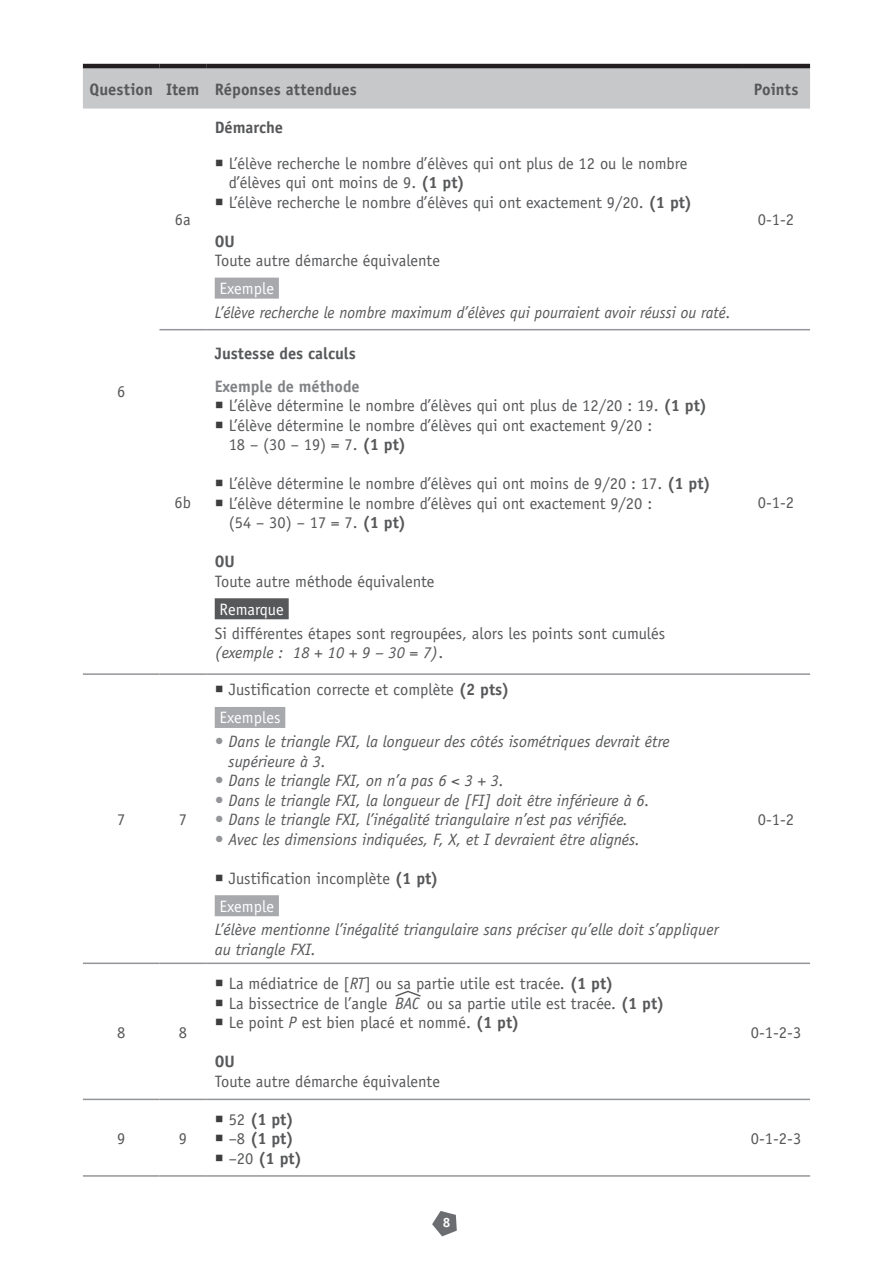
<style>
.page{position:relative;width:893px;height:1263px;background:#fff}
.page>*{position:absolute;margin:0;border:0;box-sizing:border-box;transform-origin:0 0}
.t1{font:16.5px/19.5px "Officina Sans";color:#57585a}
.t2{font:italic 16.5px/19.5px "Officina Sans";color:#57585a}
.t3{font:700 16.5px "Officina Sans";color:#57585a}
.t4{font:16.5px "Officina Sans";color:#fff}
.t5{font:700 16.5px "Officina Sans";color:#808285}
.t6{font:700 13.5px "Officina Serif";color:#fff}
.s1{color:#3e3e3f}
.s2{font-weight:700}
.s3{font-style:italic}
.s4{font-weight:400}
</style>
<div class="page">
<svg style="left:432px;top:1211px;width:25px;height:25px"></svg>
<div style="left:83px;top:68px;width:727px;height:41px;background:#c7c8ca"></div>
<hr style="left:159px;top:329px;width:47px;height:1px;background:#939598">
<hr style="left:742px;top:329px;width:68px;height:1px;background:#939598">
<hr style="left:159px;top:673px;width:47px;height:2px;background:#939598">
<hr style="left:742px;top:673px;width:68px;height:2px;background:#939598">
<hr style="left:159px;top:962px;width:47px;height:2px;background:#939598">
<hr style="left:742px;top:962px;width:68px;height:2px;background:#939598">
<hr style="left:159px;top:1099px;width:47px;height:1px;background:#939598">
<hr style="left:742px;top:1099px;width:68px;height:1px;background:#939598">
<hr style="left:159px;top:1175px;width:47px;height:2px;background:#939598">
<hr style="left:742px;top:1175px;width:68px;height:2px;background:#939598">
<hr style="left:206px;top:329px;width:536px;height:1px;background:#939598">
<hr style="left:206px;top:673px;width:536px;height:2px;background:#939598">
<hr style="left:206px;top:962px;width:536px;height:2px;background:#939598">
<hr style="left:206px;top:1099px;width:536px;height:1px;background:#939598">
<hr style="left:206px;top:1175px;width:536px;height:2px;background:#939598">
<hr style="left:83px;top:64px;width:76px;height:4px;background:#231f20">
<hr style="left:742px;top:64px;width:68px;height:4px;background:#231f20">
<hr style="left:159px;top:64px;width:47px;height:4px;background:#231f20">
<hr style="left:206px;top:64px;width:536px;height:4px;background:#231f20">
<hr style="left:83px;top:962px;width:76px;height:2px;background:#939598">
<hr style="left:83px;top:1099px;width:76px;height:1px;background:#939598">
<hr style="left:83px;top:1175px;width:76px;height:2px;background:#939598">
<hr style="left:83px;top:673px;width:76px;height:2px;background:#939598">
<div style="left:215px;top:278px;width:64px;height:21px;background:#a8a9ad"></div>
<div style="left:215px;top:598px;width:74px;height:21px;background:#57585a"></div>
<div style="left:215px;top:707px;width:70px;height:21px;background:#a8a9ad"></div>
<div style="left:215px;top:895px;width:64px;height:21px;background:#a8a9ad"></div>
<svg style="left:395px;top:990px;width:26px;height:7px"></svg>
<p class="t3" style="left:89px;top:79px;width:65px">Question</p>
<p class="t3" style="left:166px;top:79px;width:35px">Item</p>
<p class="t3" style="left:215px;top:79px;width:143px">Réponses attendues</p>
<p class="t3" style="left:754px;top:79px;width:46px">Points</p>
<p class="t1" style="left:175px;top:210px;width:17px">6a</p>
<p class="t3" style="left:215px;top:117px;width:70px">Démarche</p>
<p class="t1" style="left:229px;top:153px;width:460px;text-indent:-14px"><span class="s1">○</span> L’élève recherche le nombre d’élèves qui ont plus de 12 ou le nombre d’élèves qui ont moins de 9. <span class="s2">(1 pt)</span></p>
<p class="t1" style="left:215px;top:192px;width:479px"><span class="s1">○</span> L’élève recherche le nombre d’élèves qui ont exactement 9/20. <span class="s2">(1 pt)</span></p>
<p class="t3" style="left:215px;top:231px;width:22px">OU</p>
<p class="t1" style="left:215px;top:251px;width:227px">Toute autre démarche équivalente</p>
<p class="t4" style="left:220px;top:279px;width:56px">Exemple</p>
<p class="t2" style="left:215px;top:303px;width:517px">L’élève recherche le nombre maximum d’élèves qui pourraient avoir réussi ou raté.</p>
<p class="t1" style="left:758px;top:210px;width:38px">0-1-2</p>
<p class="t1" style="left:117px;top:382px;width:10px">6</p>
<p class="t1" style="left:175px;top:493px;width:18px">6b</p>
<p class="t3" style="left:215px;top:343px;width:143px">Justesse des calculs</p>
<p class="t5" style="left:215px;top:376px;width:146px">Exemple de méthode</p>
<p class="t1" style="left:215px;top:396px;width:494px"><span class="s1">○</span> L’élève détermine le nombre d’élèves qui ont plus de 12/20 : 19. <span class="s2">(1 pt)</span></p>
<p class="t1" style="left:229px;top:415px;width:425px;text-indent:-14px"><span class="s1">○</span> L’élève détermine le nombre d’élèves qui ont exactement 9/20 :<br>18 – (30 – 19) = 7. <span class="s2">(1 pt)</span></p>
<p class="t1" style="left:215px;top:474px;width:498px"><span class="s1">○</span> L’élève détermine le nombre d’élèves qui ont moins de 9/20 : 17. <span class="s2">(1 pt)</span></p>
<p class="t1" style="left:229px;top:493px;width:425px;text-indent:-14px"><span class="s1">○</span> L’élève détermine le nombre d’élèves qui ont exactement 9/20 : (54 – 30) – 17 = 7. <span class="s2">(1 pt)</span></p>
<p class="t3" style="left:215px;top:551px;width:22px">OU</p>
<p class="t1" style="left:215px;top:571px;width:221px">Toute autre méthode équivalente</p>
<p class="t4" style="left:220px;top:599px;width:66px">Remarque</p>
<p class="t1" style="left:215px;top:623px;width:452px">Si différentes étapes sont regroupées, alors les points sont cumulés <span class="s3">(exemple : 18 + 10 + 9 – 30 = 7)</span>.</p>
<p class="t1" style="left:758px;top:493px;width:38px">0-1-2</p>
<p class="t1" style="left:117px;top:810px;width:10px">7</p>
<p class="t1" style="left:179px;top:810px;width:10px">7</p>
<p class="t1" style="left:215px;top:680px;width:296px"><span class="s1">○</span> Justification correcte et complète <span class="s2">(2 pts)</span></p>
<p class="t4" style="left:220px;top:708px;width:62px">Exemples</p>
<p class="t2" style="left:229px;top:732px;width:443px">Dans le triangle FXI, la longueur des côtés isométriques devrait être supérieure à 3.</p>
<p class="t2" style="left:229px;top:771px;width:277px">Dans le triangle FXI, on n’a pas 6 &lt; 3 + 3.</p>
<p class="t2" style="left:229px;top:790px;width:423px">Dans le triangle FXI, la longueur de [FI] doit être inférieure à 6.</p>
<p class="t2" style="left:229px;top:810px;width:401px">Dans le triangle FXI, l’inégalité triangulaire n’est pas vérifiée.</p>
<p class="t2" style="left:229px;top:829px;width:413px">Avec les dimensions indiquées, F, X, et I devraient être alignés.</p>
<p class="t1" style="left:215px;top:868px;width:225px"><span class="s1">○</span> Justification incomplète <span class="s2">(1 pt)</span></p>
<p class="t4" style="left:220px;top:896px;width:56px">Exemple</p>
<p class="t2" style="left:215px;top:920px;width:505px">L’élève mentionne l’inégalité triangulaire sans préciser qu’elle doit s’appliquer au triangle FXI.</p>
<p class="t1" style="left:758px;top:810px;width:38px">0-1-2</p>
<p class="t1" style="left:117px;top:1022px;width:10px">8</p>
<p class="t1" style="left:179px;top:1022px;width:10px">8</p>
<p class="t1" style="left:215px;top:974px;width:400px"><span class="s1">○</span> La médiatrice de [<span class="s3">RT</span>] ou sa partie utile est tracée. <span class="s2">(1 pt)</span></p>
<p class="t1" style="left:215px;top:993px;width:174px"><span class="s1">○</span> La bissectrice de l’angle</p>
<p class="t2" style="left:395px;top:993px;width:26px">BAC</p>
<p class="t1" style="left:427px;top:993px;width:239px">ou sa partie utile est tracée. <span class="s2">(1 pt)</span></p>
<p class="t1" style="left:215px;top:1013px;width:306px"><span class="s1">○</span> Le point <span class="s3">P</span> est bien placé et nommé. <span class="s2">(1 pt)</span></p>
<p class="t3" style="left:215px;top:1051px;width:22px">OU</p>
<p class="t1" style="left:215px;top:1071px;width:227px">Toute autre démarche équivalente</p>
<p class="t1" style="left:751px;top:1022px;width:52px">0-1-2-3</p>
<p class="t1" style="left:117px;top:1128px;width:10px">9</p>
<p class="t1" style="left:179px;top:1128px;width:10px">9</p>
<p class="t3" style="left:215px;top:1109px;width:80px"><span class="s1">○</span> <span class="s4">52</span> (1 pt)</p>
<p class="t3" style="left:215px;top:1128px;width:80px"><span class="s1">○</span> <span class="s4">–8</span> (1 pt)</p>
<p class="t3" style="left:215px;top:1148px;width:89px"><span class="s1">○</span> <span class="s4">–20</span> (1 pt)</p>
<p class="t1" style="left:751px;top:1128px;width:52px">0-1-2-3</p>
<p class="t6" style="left:443px;top:1214px;width:9px">8</p>
</div>
